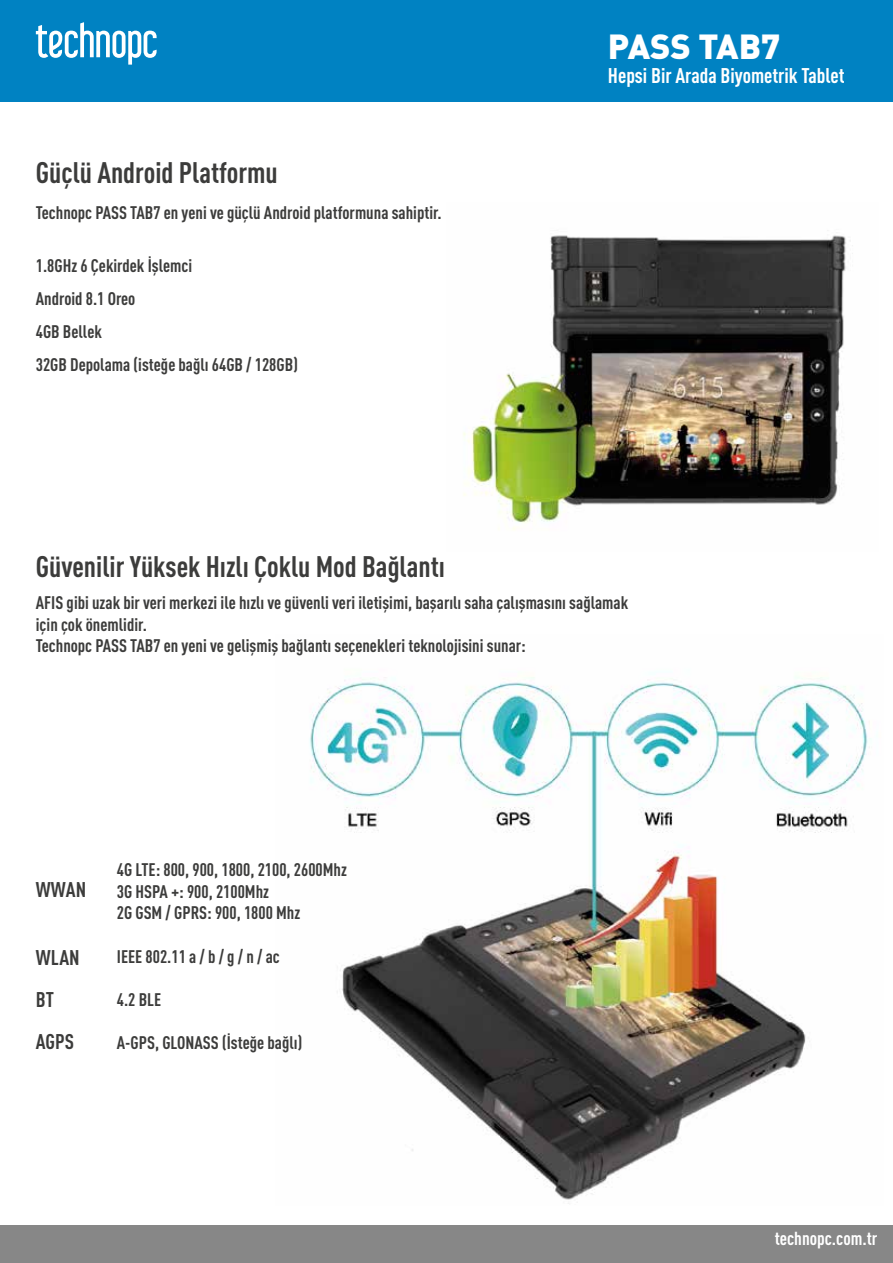
<style>
.page{position:relative;width:893px;height:1263px;background:#fff}
.page>*{position:absolute;margin:0;border:0;box-sizing:border-box;transform-origin:0 0}
.t1{font:900 34.35px "DIN Pro";letter-spacing:-.005em;color:#fff}
.t2{font:700 condensed 29.4px "DIN Pro";color:#3c3c3b}
.t3{font:700 condensed 21px "DIN Pro";color:#fff}
.t4{font:700 condensed 21px/42.3px "DIN Pro";color:#3c3c3b}
.t5{font:700 condensed 18.6px "DIN Pro";color:#fff}
.t6{font:700 condensed 18px/21.6px "DIN Pro";color:#3c3c3b}
</style>
<div class="page">
<div style="left:0;top:0;width:893px;height:101px;background:#0082c2"></div>
<svg style="left:36px;top:22px;width:121px;height:43px"></svg>
<div style="left:0;top:1225px;width:893px;height:38px;background:#878787"></div>
<img style="left:309px;top:677px;width:561px;height:527px">
<img style="left:463px;top:235px;width:390px;height:295px">
<h1 class="t1" style="left:608px;top:17px;width:174px">PASS TAB7</h1>
<h2 class="t2" style="left:36px;top:155px;width:243px">Güçlü Android Platformu</h2>
<p class="t6" style="left:36px;top:201px;width:407px">Technopc PASS TAB7 en yeni ve güçlü Android platformuna sahiptir.</p>
<p class="t6" style="left:36px;top:249px;width:264px;line-height:33px">1.8GHz 6 Çekirdek İşlemci<br>Android 8.1 Oreo<br>4GB Bellek<br>32GB Depolama (isteğe bağlı 64GB / 128GB)</p>
<h2 class="t2" style="left:36px;top:548px;width:411px">Güvenilir Yüksek Hızlı Çoklu Mod Bağlantı</h2>
<p class="t3" style="left:608px;top:63px;width:238px">Hepsi Bir Arada Biyometrik Tablet</p>
<p class="t6" style="left:36px;top:592px;width:594px">AFIS gibi uzak bir veri merkezi ile hızlı ve güvenli veri iletişimi, başarılı saha çalışmasını sağlamak için çok önemlidir.<br>Technopc PASS TAB7 en yeni ve gelişmiş bağlantı seçenekleri teknolojisini sunar:</p>
<p class="t4" style="left:36px;top:868px;width:52px">WWAN</p>
<p class="t4" style="left:36px;top:936px;width:45px">WLAN<br>BT<br>AGPS</p>
<p class="t6" style="left:117px;top:859px;width:232px">4G LTE: 800, 900, 1800, 2100, 2600Mhz<br>3G HSPA +: 900, 2100Mhz<br>2G GSM / GPRS: 900, 1800 Mhz</p>
<p class="t6" style="left:117px;top:945px;width:165px">IEEE 802.11 a / b / g / n / ac</p>
<p class="t6" style="left:117px;top:988px;width:46px">4.2 BLE</p>
<p class="t6" style="left:117px;top:1032px;width:187px">A-GPS, GLONASS (İsteğe bağlı)</p>
<p class="t5" style="left:775px;top:1236px;width:104px">technopc.com.tr</p>
</div>
